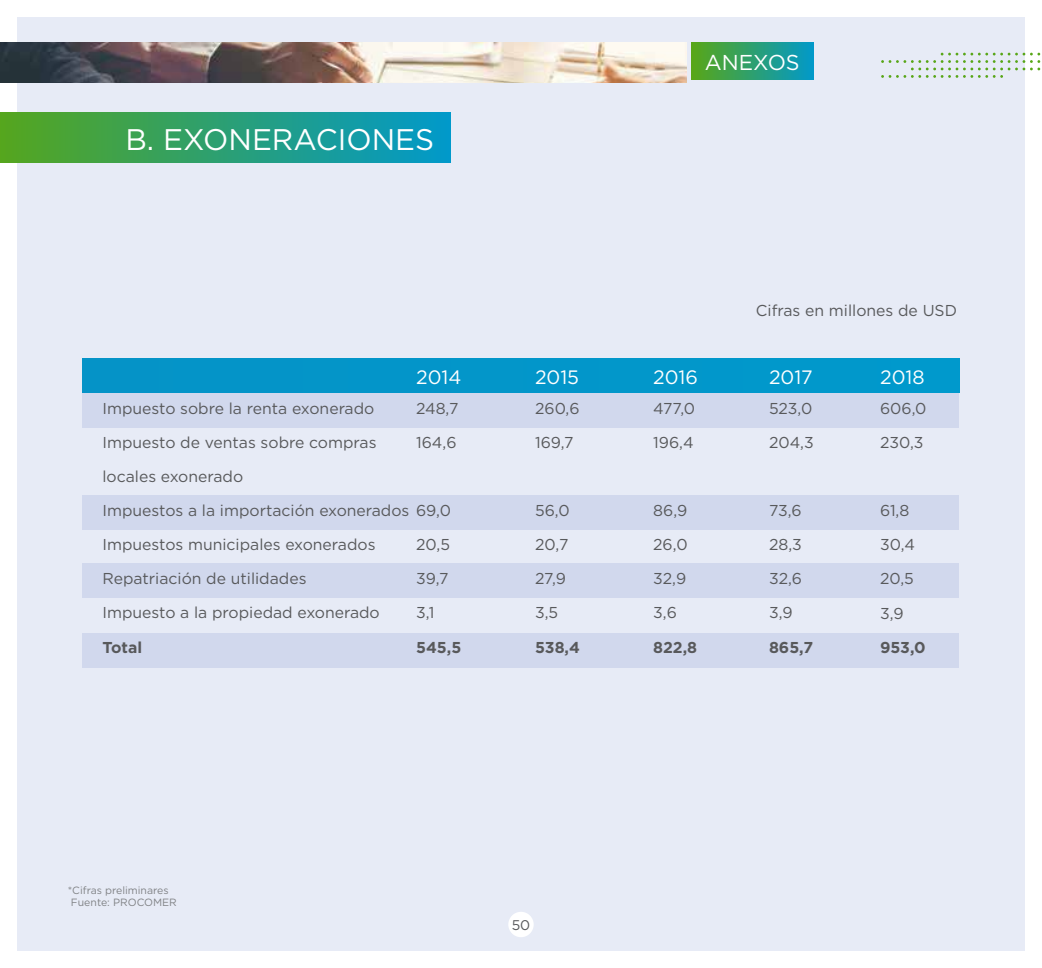
<style>
.page{position:relative;width:1042px;height:968px;background:#fff}
.page>*{position:absolute;margin:0;border:0;box-sizing:border-box;transform-origin:0 0}
.t1{font:29.75px "Gotham";color:#fff}
.t2{font:21.53px "Gotham";color:#fff}
.t3{font:19.43px "Gotham";color:#fff}
.t4{font:15.75px/34.1px "Gotham";color:#58595b}
.t5{font:700 15.75px "Gotham";color:#58595b}
.t6{font:14px "Gotham";color:#58595b}
.t7{font:10.5px/12.6px "Gotham";color:#808285}
</style>
<div class="page">
<div style="left:17px;top:17px;width:1007px;height:933px;background:#e7ebf6"></div>
<div style="left:508px;top:911px;width:26px;height:26px;background:#fff;border-radius:50%"></div>
<div style="left:692px;top:43px;width:122px;height:36px;background:linear-gradient(to right,#58a618,#0299c8)"></div>
<svg style="left:881px;top:53px;width:159px;height:25px"></svg>
<div style="left:83px;top:358px;width:876px;height:34px;background:#0396c9"></div>
<div style="left:83px;top:393px;width:876px;height:34px;background:#d1d8ed"></div>
<div style="left:83px;top:633px;width:876px;height:34px;background:#d1d8ed"></div>
<div style="left:83px;top:495px;width:876px;height:34px;background:#d1d8ed"></div>
<div style="left:83px;top:563px;width:876px;height:34px;background:#d1d8ed"></div>
<img style="left:0;top:43px;width:686px;height:39px">
<div style="left:0;top:112px;width:450px;height:51px;background:linear-gradient(to right,#55a61d,#0199ca)"></div>
<h1 class="t1" style="left:125px;top:120px;width:310px">B. EXONERACIONES</h1>
<h2 class="t2" style="left:705px;top:48px;width:96px">ANEXOS</h2>
<p class="t4" style="left:756px;top:293px;width:203px">Cifras en millones de USD</p>
<p class="t3" style="left:416px;top:365px;width:47px">2014</p>
<p class="t3" style="left:535px;top:365px;width:46px">2015</p>
<p class="t3" style="left:653px;top:365px;width:46px">2016</p>
<p class="t3" style="left:769px;top:365px;width:45px">2017</p>
<p class="t3" style="left:880px;top:365px;width:46px">2018</p>
<p class="t4" style="left:102px;top:390px;width:350px">Impuesto sobre la renta exonerado<br>Impuesto de ventas sobre compras<br>locales exonerado<br>Impuestos a la importación exonerados 69,0<br>Impuestos municipales exonerados<br>Repatriación de utilidades<br>Impuesto a la propiedad exonerado</p>
<p class="t5" style="left:102px;top:636px;width:41px">Total</p>
<p class="t4" style="left:535px;top:390px;width:46px">260,6<br>169,7</p>
<p class="t4" style="left:416px;top:390px;width:44px">248,7<br>164,6</p>
<p class="t4" style="left:653px;top:390px;width:43px">477,0<br>196,4</p>
<p class="t4" style="left:769px;top:390px;width:46px">523,0<br>204,3</p>
<p class="t4" style="left:880px;top:390px;width:48px">606,0<br>230,3</p>
<p class="t4" style="left:535px;top:493px;width:36px">56,0<br>20,7<br>27,9<br>3,5</p>
<p class="t5" style="left:535px;top:636px;width:46px">538,4</p>
<p class="t4" style="left:653px;top:493px;width:36px;text-align:justify">86,9<br>26,0<br>32,9<br>3,6</p>
<p class="t5" style="left:653px;top:636px;width:45px">822,8</p>
<p class="t4" style="left:769px;top:493px;width:35px;text-align:justify">73,6<br>28,3<br>32,6<br>3,9</p>
<p class="t5" style="left:769px;top:636px;width:46px">865,7</p>
<p class="t4" style="left:880px;top:493px;width:37px">61,8<br>30,4<br>20,5<br>3,9</p>
<p class="t5" style="left:880px;top:636px;width:47px">953,0</p>
<p class="t4" style="left:416px;top:527px;width:35px;text-align:justify">20,5<br>39,7<br>3,1</p>
<p class="t5" style="left:416px;top:636px;width:47px">545,5</p>
<p class="t7" style="left:68px;top:883px;width:111px">*Cifras preliminares<br>Fuente: PROCOMER</p>
<p class="t6" style="left:512px;top:915px;width:20px">50</p>
</div>
